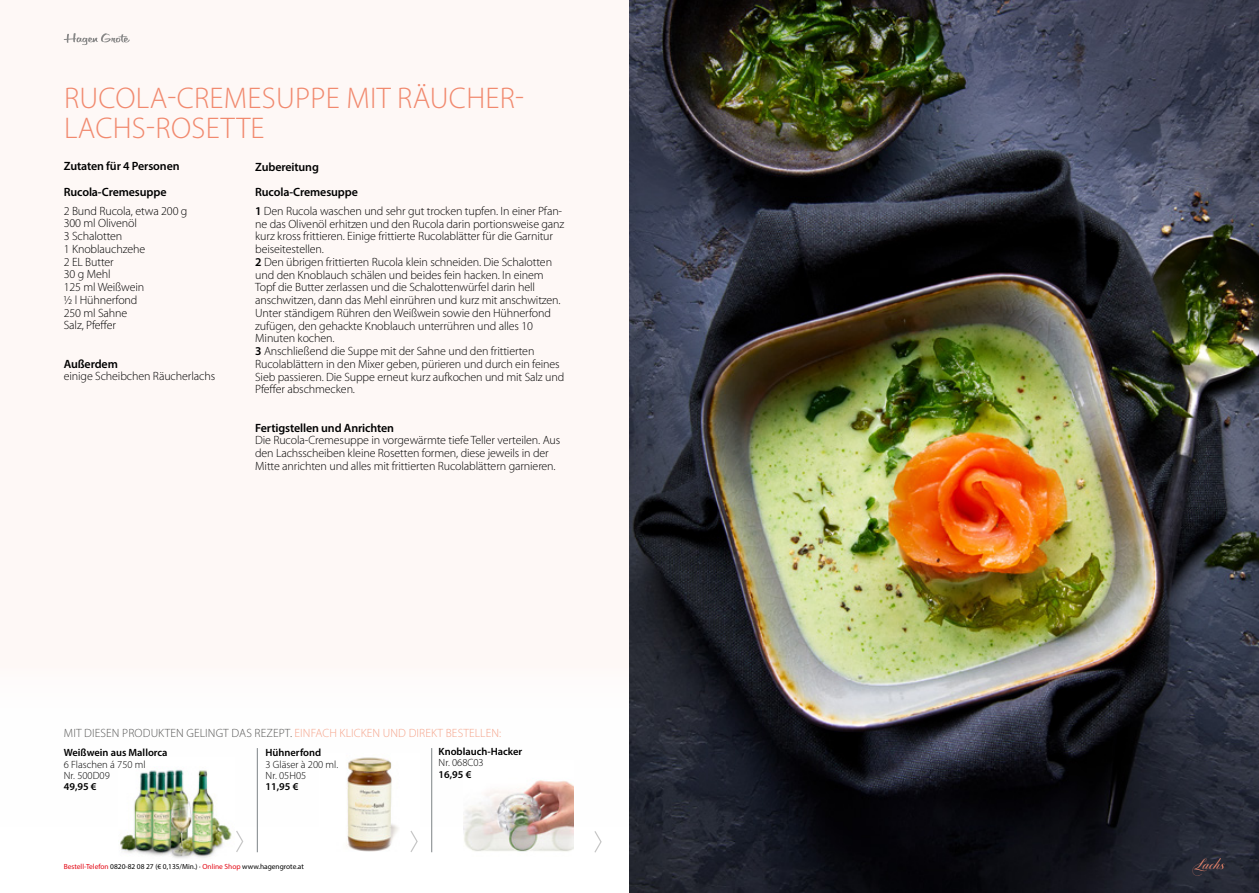
<style>
.page{position:relative;width:1259px;height:893px;background:#fff}
.page>*{position:absolute;margin:0;border:0;box-sizing:border-box;transform-origin:0 0}
.t1{font:300 30px/30px "Myriad Pro";letter-spacing:.01em;color:#f1896e}
.t2{font:17.4px "Diploma Script Pro";letter-spacing:-.01em;color:#f1896e}
.t3{font:300 12px/12.8px "Myriad Pro";letter-spacing:-.01em;color:#000}
.t4{font:600 12px/25.5px "Myriad Pro";letter-spacing:-.01em;color:#000}
.t5{font:300 12px "Myriad Pro";letter-spacing:.01em;color:#575756}
.t6{font:600 10.5px "Myriad Pro";color:#000}
.t7{font:300 10.5px/11.2px "Myriad Pro";color:#000}
.t8{font:7.35px "Myriad Pro";color:#000}
.s1{font-weight:600}
.s2{color:#f5a38a}
.s3{color:#e30613}
</style>
<div class="page">
<div style="left:0;top:0;width:887px;height:893px;background:#fef8f6"></div>
<div style="left:0;top:663px;width:1259px;height:230px;background:#fff"></div>
<img style="left:629px;top:0;width:630px;height:893px">
<hr style="left:257px;top:748px;width:1px;height:104px;background:#7d8386">
<hr style="left:431px;top:748px;width:1px;height:104px;background:#7d8386">
<svg style="left:236px;top:831px;width:8px;height:21px"></svg>
<svg style="left:594px;top:831px;width:8px;height:22px"></svg>
<img style="left:120px;top:769px;width:112px;height:89px">
<img style="left:346px;top:757px;width:52px;height:95px">
<svg style="left:410px;top:831px;width:8px;height:21px"></svg>
<img style="left:463px;top:780px;width:110px;height:72px">
<svg style="left:64px;top:33px;width:66px;height:12px"></svg>
<h1 class="t1" style="left:64px;top:82px;width:462px">RUCOLA-CREMESUPPE MIT RÄUCHER-<br>LACHS-ROSETTE</h1>
<p class="t4" style="left:255px;top:153px;width:104px">Zubereitung<br>Rucola-Cremesuppe</p>
<p class="t3" style="left:255px;top:204px;width:311px"><span class="s1">1</span> Den Rucola waschen und sehr gut trocken tupfen. In einer Pfan&shy;ne das Olivenöl erhitzen und den Rucola darin portionsweise ganz kurz kross frittieren. Einige frittierte Rucolablätter für die Garnitur beiseitestellen.<br><span class="s1">2</span> Den übrigen frittierten Rucola klein schneiden. Die Schalotten und den Knoblauch schälen und beides fein hacken. In einem Topf die Butter zerlassen und die Schalottenwürfel darin hell anschwitzen, dann das Mehl einrühren und kurz mit anschwitzen.<br>Unter ständigem Rühren den Weißwein sowie den Hühnerfond zufügen, den gehackte Knoblauch unterrühren und alles 10<br>Minuten kochen.<br><span class="s1">3</span> Anschließend die Suppe mit der Sahne und den frittierten Rucolablättern in den Mixer geben, pürieren und durch ein feines Sieb passieren. Die Suppe erneut kurz aufkochen und mit Salz und Pfeffer abschmecken.</p>
<p class="t4" style="left:255px;top:414px;width:140px">Fertigstellen und Anrichten</p>
<p class="t3" style="left:255px;top:434px;width:306px">Die Rucola-Cremesuppe in vorgewärmte tiefe Teller verteilen. Aus den Lachsscheiben kleine Rosetten formen, diese jeweils in der<br>Mitte anrichten und alles mit frittierten Rucolablättern garnieren.</p>
<p class="t4" style="left:64px;top:153px;width:117px">Zutaten für 4 Personen<br>Rucola-Cremesuppe</p>
<p class="t3" style="left:64px;top:204px;width:125px">2 Bund Rucola, etwa 200 g<br>300 ml Olivenöl<br>3 Schalotten<br>1 Knoblauchzehe<br>2 EL Butter<br>30 g Mehl<br>125 ml Weißwein<br>½ l Hühnerfond<br>250 ml Sahne<br>Salz, Pfeffer</p>
<p class="t4" style="left:64px;top:351px;width:56px">Außerdem</p>
<p class="t3" style="left:64px;top:370px;width:153px">einige Scheibchen Räucherlachs</p>
<p class="t5" style="left:64px;top:726px;width:439px">MIT DIESEN PRODUKTEN GELINGT DAS REZEPT. <span class="s2">EINFACH KLICKEN UND DIREKT BESTELLEN:</span></p>
<p class="t6" style="left:64px;top:746px;width:105px">Weißwein aus Mallorca</p>
<p class="t7" style="left:64px;top:758px;width:83px">6 Flaschen á 750 ml<br>Nr. 500D09</p>
<p class="t6" style="left:64px;top:780px;width:34px">49,95 €</p>
<p class="t6" style="left:265px;top:746px;width:57px">Hühnerfond</p>
<p class="t7" style="left:265px;top:758px;width:74px">3 Gläser à 200 ml.<br>Nr. 05H05</p>
<p class="t6" style="left:265px;top:780px;width:34px">11,95 €</p>
<p class="t6" style="left:438px;top:745px;width:85px">Knoblauch-Hacker</p>
<p class="t7" style="left:438px;top:757px;width:47px">Nr. 068C03</p>
<p class="t6" style="left:438px;top:767px;width:34px">16,95 €</p>
<p class="t8" style="left:64px;top:862px;width:242px"><span class="s3">Bestell-Telefon</span> 0820-82 08 27 (€ 0,135/Min.) · <span class="s3">Online Shop</span> www.hagengrote.at</p>
<h2 class="t2" style="left:1194px;top:853px;width:32px">Lachs</h2>
</div>
